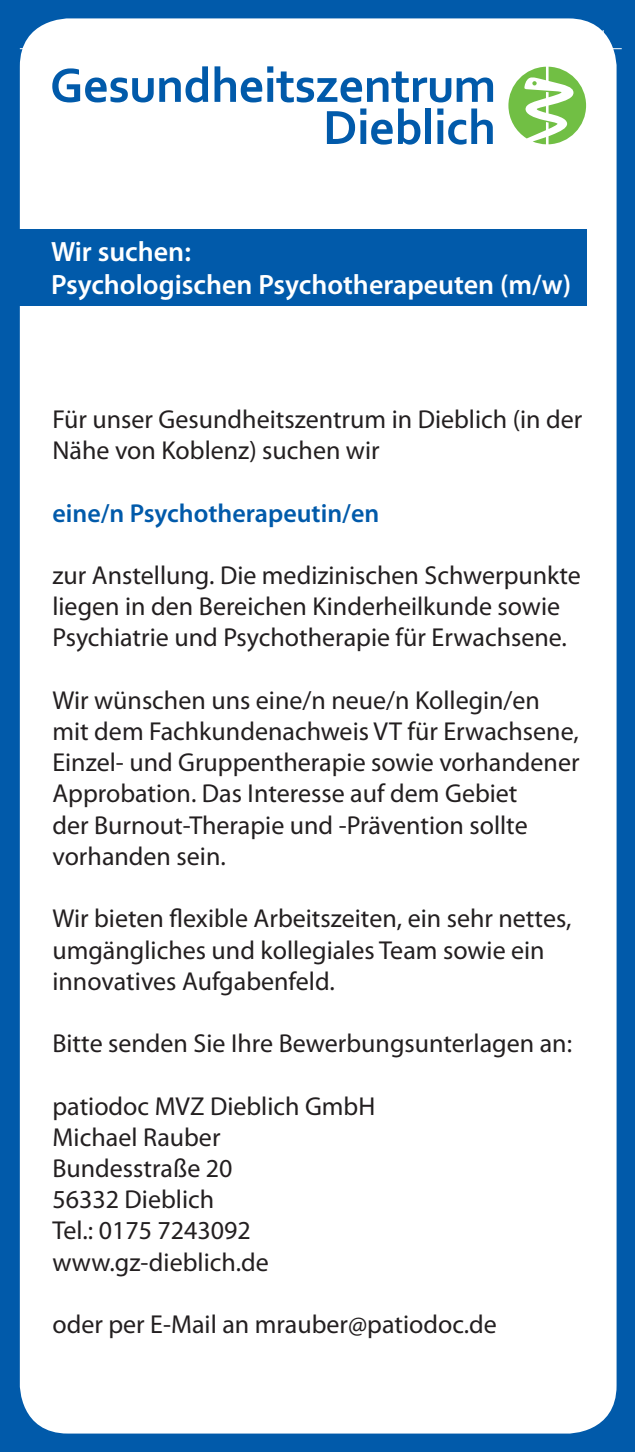
<style>
.page{position:relative;width:635px;height:1452px;background:#fff}
.page>*{position:absolute;margin:0;border:0;box-sizing:border-box;transform-origin:0 0}
.t1{font:700 50px/42px "Corbel";letter-spacing:-.01em;color:#015aaa;text-align:right}
.t2{font:600 28px/33.6px "Myriad Pro";color:#fff}
.t3{font:26px/31.2px "Myriad Pro";color:#231f20}
.t4{font:600 26px "Myriad Pro";color:#015aaa}
</style>
<div class="page">
<div style="left:0;top:0;width:635px;height:1451px;background:#015aaa"></div>
<div style="left:20px;top:18px;width:597px;height:1415px;background:#fff;border-radius:48px"></div>
<div style="left:11px;top:230px;width:576px;height:76px;background:#015aaa"></div>
<svg style="left:508px;top:67px;width:78px;height:77px"></svg>
<svg style="left:20px;top:30px;width:16px;height:19px"></svg>
<svg style="left:602px;top:30px;width:20px;height:19px"></svg>
<h1 class="t1" style="left:50px;top:63px;width:448px">Gesundheitszentrum<br>Dieblich</h1>
<p class="t2" style="left:51px;top:234px;width:522px">Wir suchen:<br>Psychologischen Psychotherapeuten (m/w)</p>
<p class="t3" style="left:52px;top:403px;width:531px">Für unser Gesundheitszentrum in Dieblich (in der<br>Nähe von Koblenz) suchen wir</p>
<p class="t4" style="left:52px;top:496px;width:328px">eine/n Psychotherapeutin/en</p>
<p class="t3" style="left:52px;top:559px;width:530px">zur Anstellung. Die medizinischen Schwerpunkte liegen in den Bereichen Kinderheilkunde sowie<br>Psychiatrie und Psychotherapie für Erwachsene.</p>
<p class="t3" style="left:52px;top:684px;width:529px">Wir wünschen uns eine/n neue/n Kollegin/en mit dem Fachkundenachweis VT für Erwachsene, Einzel- und Gruppentherapie sowie vorhandener Approbation. Das Interesse auf dem Gebiet<br>der Burnout-Therapie und -Prävention sollte vorhanden sein.</p>
<p class="t3" style="left:52px;top:902px;width:520px">Wir bieten flexible Arbeitszeiten, ein sehr nettes, umgängliches und kollegiales Team sowie ein innovatives Aufgabenfeld.</p>
<p class="t3" style="left:52px;top:1027px;width:521px">Bitte senden Sie Ihre Bewerbungsunterlagen an:</p>
<p class="t3" style="left:52px;top:1089px;width:324px">patiodoc MVZ Dieblich GmbH<br>Michael Rauber<br>Bundesstraße 20<br>56332 Dieblich<br>Tel.: 0175 7243092 www.gz-dieblich.de</p>
<p class="t3" style="left:52px;top:1308px;width:446px">oder per E-Mail an mrauber@patiodoc.de</p>
</div>
